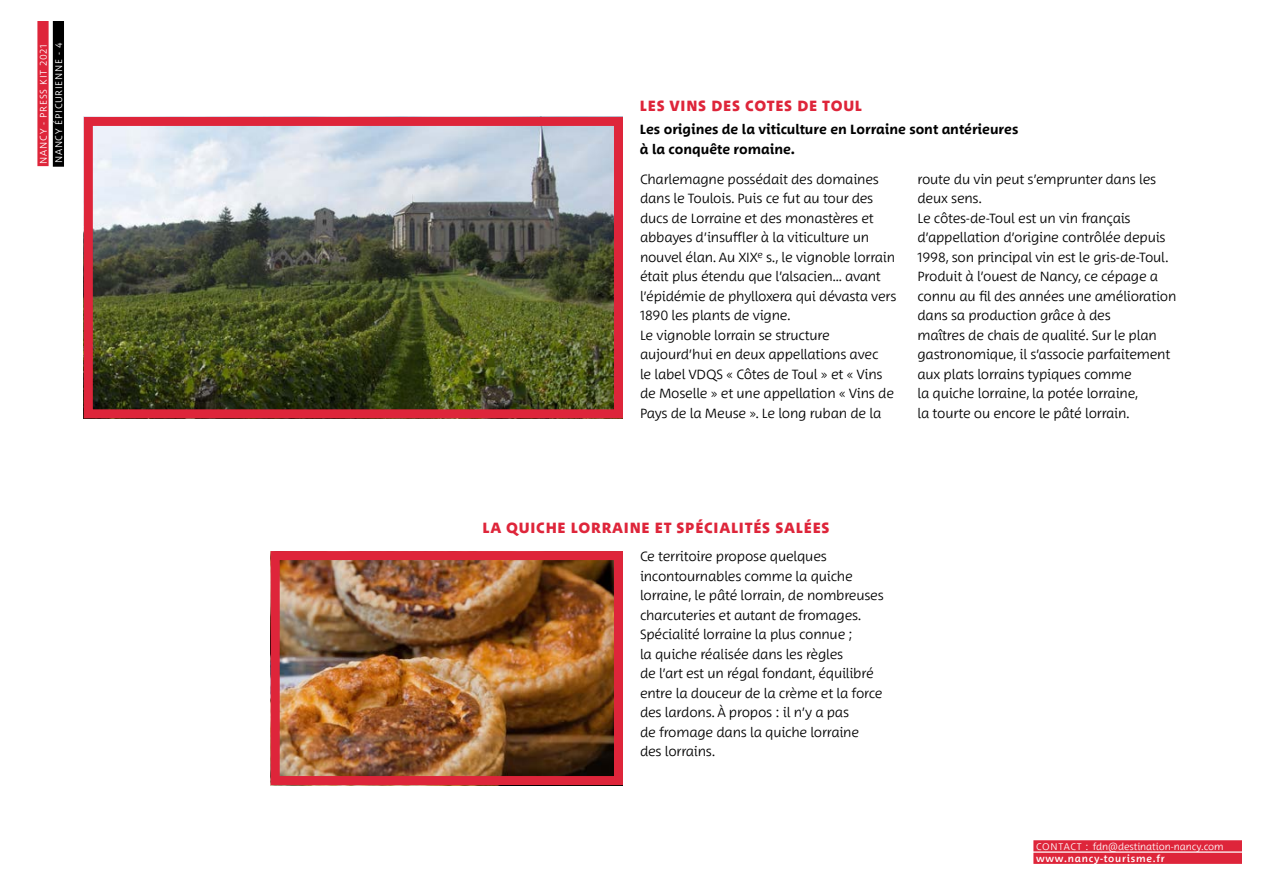
<style>
.page{position:relative;width:1263px;height:893px;background:#fff}
.page>*{position:absolute;margin:0;border:0;box-sizing:border-box;transform-origin:0 0}
.t1{font:800 15px "Between 3";letter-spacing:.05em;color:#de253a}
.t2{font:300 13.5px/19.5px "Between 3";letter-spacing:-.015em;color:#000}
.t3{font:700 13.5px/19.5px "Between 3";color:#000}
.t4{font:300 9.75px/15.5px "Between 3";letter-spacing:.065em;color:#fff}
.t5{font:300 9.75px "Between 3";color:#fff}
.t6{font:500 9.75px "Between 3";letter-spacing:.08em;color:#fff}
</style>
<div class="page">
<img style="left:37px;top:21px;width:1205px;height:843px">
<p class="t4" style="left:35px;top:163px;width:123px;rotate:-90deg">NANCY - PRESS KIT 2021<br>Nancy épicurienne - 4</p>
<p class="t1" style="left:640px;top:96px;width:224px">LES VINS DES COTES DE TOUL</p>
<p class="t3" style="left:640px;top:120px;width:380px">Les origines de la viticulture en Lorraine sont antérieures à la conquête romaine.</p>
<p class="t2" style="left:640px;top:169px;width:258px">Charlemagne possédait des domaines dans le Toulois. Puis ce fut au tour des ducs de Lorraine et des monastères et abbayes d’insuffler à la viticulture un nouvel élan. Au XIX<sup>e</sup> s., le vignoble lorrain était plus étendu que l’alsacien… avant l’épidémie de phylloxera qui dévasta vers 1890 les plants de vigne.<br>Le vignoble lorrain se structure aujourd’hui en deux appellations avec<br>le label VDQS « Côtes de Toul » et « Vins de Moselle » et une appellation « Vins de Pays de la Meuse ». Le long ruban de la</p>
<p class="t2" style="left:917px;top:169px;width:260px">route du vin peut s’emprunter dans les deux sens.<br>Le côtes-de-Toul est un vin français d’appellation d’origine contrôlée depuis 1998, son principal vin est le gris-de-Toul.<br>Produit à l’ouest de Nancy, ce cépage a connu au fil des années une amélioration dans sa production grâce à des<br>maîtres de chais de qualité. Sur le plan gastronomique, il s’associe parfaitement aux plats lorrains typiques comme<br>la quiche lorraine, la potée lorraine,<br>la tourte ou encore le pâté lorrain.</p>
<p class="t1" style="left:482px;top:519px;width:348px">LA QUICHE LORRAINE ET SPÉCIALITÉS SALÉES</p>
<p class="t2" style="left:640px;top:547px;width:245px">Ce territoire propose quelques incontournables comme la quiche lorraine, le pâté lorrain, de nombreuses charcuteries et autant de fromages.<br>Spécialité lorraine la plus connue ;<br>la quiche réalisée dans les règles<br>de l’art est un régal fondant, équilibré entre la douceur de la crème et la force des lardons. À propos : il n’y a pas<br>de fromage dans la quiche lorraine des lorrains.</p>
<p class="t5" style="left:1036px;top:840px;width:189px">CONTACT : fdn@destination-nancy.com</p>
<p class="t6" style="left:1036px;top:852px;width:130px">www.nancy-tourisme.fr</p>
</div>
